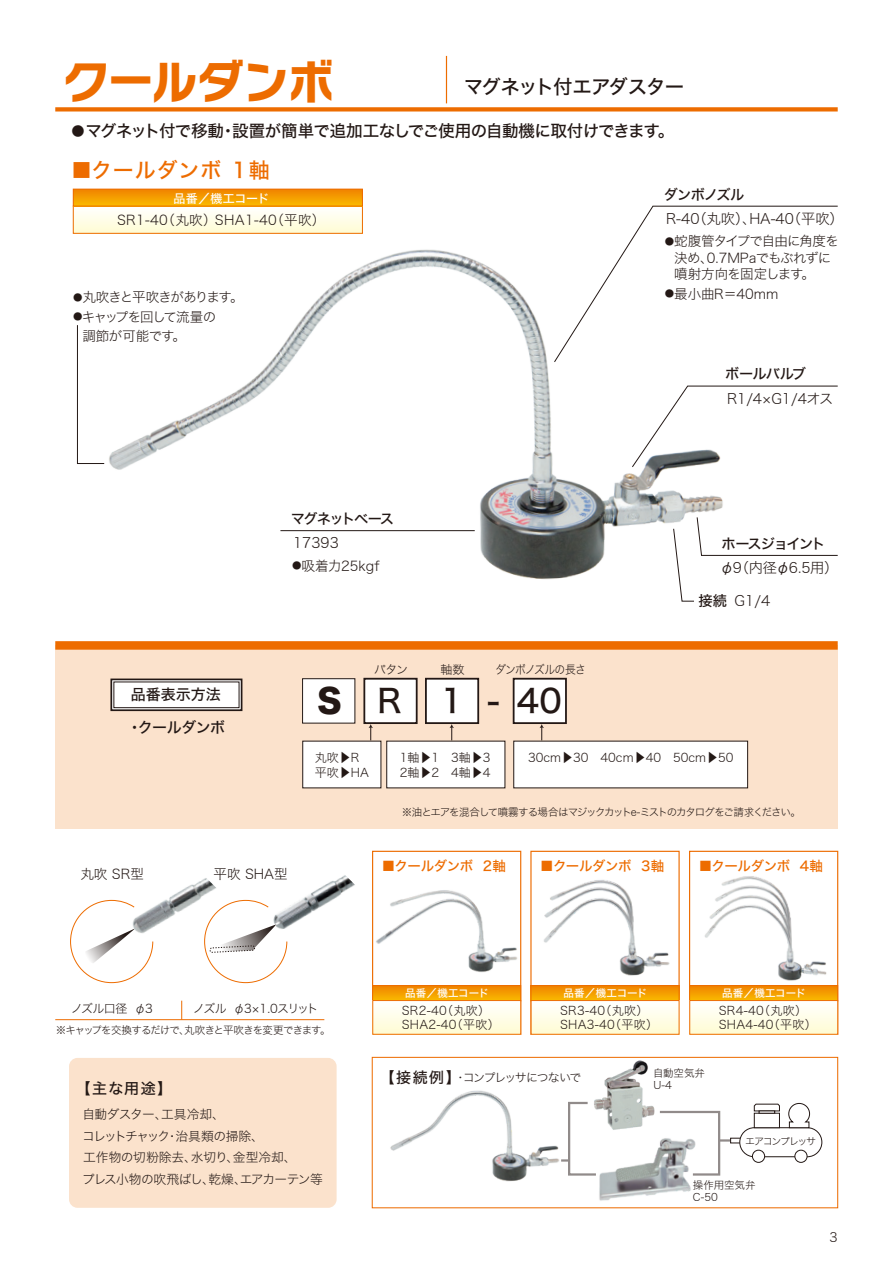
<style>
.page{position:relative;width:893px;height:1263px;background:#fff}
.page>*{position:absolute;margin:0;border:0;box-sizing:border-box;transform-origin:0 0}
.t1{font:700 45px "Typelabo N Std";color:#ed6c00}
.t2{font:32.4px "Hira Kaku Std W5";color:#231815}
.t3{font:21px "Hira Kaku Std W5";letter-spacing:.04em;color:#ed6c00}
.t4{font:19.5px "Hira Kaku Std W5";letter-spacing:-.055em;color:#231815}
.t5{font:16.5px "Hira Kaku Std W5";letter-spacing:-.04em;color:#231815}
.t6{font:15px "Hira Kaku Std W5";color:#231815}
.t7{font:14.25px "Hira Kaku Std W2";color:#231815}
.t8{font:14.25px "Hira Kaku Std W5";letter-spacing:-.085em;color:#231815}
.t9{font:14.25px "Hira Kaku Std W5";letter-spacing:-.115em;color:#231815}
.t10{font:13.5px/16.5px "Hira Kaku Std W2";letter-spacing:-.055em;color:#231815}
.t11{font:13.5px "Hira Kaku Std W5";letter-spacing:-.035em;color:#ed6c00}
.t12{font:13.5px "Hira Kaku Std W2";letter-spacing:.025em;color:#231815}
.t13{font:13.5px/19.5px "Hira Kaku Std W2";letter-spacing:-.065em;color:#231815}
.t14{font:13.5px "Hira Kaku Std W2";color:#231815}
.t15{font:13.5px "Hira Kaku Std W2";letter-spacing:-.085em;color:#231815}
.t16{font:13.5px "Hira Kaku Std W2";letter-spacing:-.03em;color:#231815}
.t17{font:12.75px/21.6px "Hira Kaku Std W2";letter-spacing:-.035em;color:#231815}
.t18{font:12px/13.5px "Hira Kaku Std W2";letter-spacing:.025em;color:#231815}
.t19{font:12px/15px "Hira Kaku Std W2";color:#231815}
.t20{font:12px "Hira Kaku Std W2";letter-spacing:-.135em;color:#231815}
.t21{font:12px "Hira Kaku Std W2";letter-spacing:-.115em;color:#231815}
.t22{font:12px "Hira Kaku Std W2";letter-spacing:-.07em;color:#231815;scale:.9 1}
.t23{font:12px "Hira Kaku Std W5";letter-spacing:-.015em;color:#fff}
.t24{font:10.5px "Hira Kaku Std W2";letter-spacing:-.105em;color:#231815}
.t25{font:10.5px/12px "Hira Kaku Std W2";letter-spacing:-.085em;color:#231815}
.t26{font:10.5px "Hira Kaku Std W5";letter-spacing:-.015em;color:#fff}
.t27{font:10.5px/12px "Hira Kaku Std W2";color:#231815}
.t28{font:10.05px "Hira Kaku Std W2";letter-spacing:-.125em;color:#231815}
.s1{font-size:13.2px}
.s2{font-size:9.45px}
.s3{font-family:"Hira Kaku Pro W3"}
.s4{font-family:"Hira Kaku Std W5"}
.s5{font-family:"Hira Kaku Std W8"}
.s6{font-family:"Koz Go Pro"}
</style>
<div class="page">
<div style="left:69px;top:1058px;width:268px;height:150px;background:#fbe2cc;border-radius:8px"></div>
<hr style="left:55px;top:1019px;width:269px;height:1px;background:#ed6c00">
<div style="left:55px;top:645px;width:783px;height:184px;background:#fbe2cc"></div>
<div style="left:55px;top:641px;width:783px;height:9px;background:#ed6c00"></div>
<svg style="left:70px;top:900px;width:83px;height:83px"></svg>
<svg style="left:181px;top:1001px;width:1px;height:19px"></svg>
<img style="left:55px;top:98px;width:755px;height:552px">
<img style="left:371px;top:1056px;width:189px;height:144px">
<img style="left:575px;top:1149px;width:140px;height:60px">
<svg style="left:658px;top:1110px;width:73px;height:67px"></svg>
<svg style="left:561px;top:1142px;width:37px;height:35px"></svg>
<img style="left:287px;top:876px;width:56px;height:69px">
<svg style="left:204px;top:900px;width:83px;height:83px"></svg>
<img style="left:122px;top:878px;width:109px;height:71px">
<img style="left:343px;top:875px;width:179px;height:130px">
<img style="left:502px;top:855px;width:150px;height:137px">
<img style="left:652px;top:857px;width:187px;height:132px">
<svg style="left:55px;top:107px;width:783px;height:4px;fill:#ed6c00"></svg>
<div style="left:302px;top:741px;width:79px;height:47px;background:#fff"></div>
<div style="left:110px;top:678px;width:132px;height:33px;background:#fff;border:2px solid #231815"></div>
<div style="left:114px;top:682px;width:125px;height:26px;border:1px solid #231815"></div>
<div style="left:363px;top:678px;width:55px;height:46px;background:#fff;border:2px solid #231815"></div>
<div style="left:425px;top:678px;width:54px;height:46px;background:#fff;border:2px solid #231815"></div>
<div style="left:513px;top:678px;width:54px;height:46px;background:#fff;border:2px solid #231815"></div>
<div style="left:302px;top:678px;width:53px;height:45px;background:#fff;border:1px solid #231815"></div>
<svg style="left:368px;top:724px;width:5px;height:16px"></svg>
<div style="left:513px;top:741px;width:235px;height:47px;background:#fff"></div>
<svg style="left:539px;top:724px;width:5px;height:16px"></svg>
<div style="left:386px;top:741px;width:119px;height:47px;background:#fff"></div>
<svg style="left:449px;top:724px;width:5px;height:16px"></svg>
<hr style="left:446px;top:56px;width:1px;height:47px;background:#ed6c00">
<svg style="left:730px;top:1138px;width:9px;height:5px"></svg>
<div style="left:739px;top:1127px;width:83px;height:30px;border:1px solid #231815;border-radius:15px"></div>
<div style="left:754px;top:1113px;width:26px;height:15px;background:#fff;border:1px solid #231815"></div>
<svg style="left:753px;top:1103px;width:27px;height:9px"></svg>
<svg style="left:758px;top:1110px;width:17px;height:4px"></svg>
<div style="left:752px;top:1150px;width:13px;height:12px;background:#fff;border-radius:50%"></div>
<div style="left:752px;top:1150px;width:13px;height:13px;border:1px solid #231815;border-radius:50%"></div>
<div style="left:795px;top:1150px;width:12px;height:12px;background:#fff;border-radius:50%"></div>
<div style="left:794px;top:1150px;width:13px;height:13px;border:1px solid #231815;border-radius:50%"></div>
<svg style="left:788px;top:1102px;width:22px;height:27px"></svg>
<div style="left:689px;top:851px;width:149px;height:184px;border:1px solid #ed6c00"></div>
<svg style="left:691px;top:987px;width:145px;height:12px"></svg>
<div style="left:689px;top:985px;width:149px;height:16px;border:1px solid #ed6c00"></div>
<svg style="left:691px;top:1009px;width:145px;height:23px"></svg>
<div style="left:689px;top:1000px;width:149px;height:34px;border:1px solid #ed6c00"></div>
<div style="left:372px;top:851px;width:149px;height:184px;border:1px solid #ed6c00"></div>
<svg style="left:374px;top:987px;width:145px;height:12px"></svg>
<div style="left:372px;top:985px;width:149px;height:16px;border:1px solid #ed6c00"></div>
<svg style="left:374px;top:1002px;width:145px;height:30px"></svg>
<div style="left:372px;top:1000px;width:149px;height:34px;border:1px solid #ed6c00"></div>
<div style="left:530px;top:851px;width:150px;height:184px;border:1px solid #ed6c00"></div>
<svg style="left:533px;top:987px;width:144px;height:12px"></svg>
<div style="left:531px;top:985px;width:148px;height:16px;border:1px solid #ed6c00"></div>
<svg style="left:533px;top:1009px;width:144px;height:23px"></svg>
<div style="left:531px;top:1000px;width:148px;height:34px;border:1px solid #ed6c00"></div>
<svg style="left:75px;top:191px;width:286px;height:13px"></svg>
<div style="left:73px;top:189px;width:290px;height:17px;border:1px solid #ed6c00"></div>
<svg style="left:77px;top:324px;width:28px;height:140px"></svg>
<svg style="left:553px;top:205px;width:285px;height:158px"></svg>
<svg style="left:631px;top:385px;width:207px;height:83px"></svg>
<hr style="left:280px;top:530px;width:195px;height:1px;background:#231815">
<svg style="left:673px;top:517px;width:165px;height:85px"></svg>
<img style="left:551px;top:1056px;width:141px;height:86px">
<h1 class="t1" style="left:64px;top:49px;width:271px">クールダンボ</h1>
<h3 class="t4" style="left:464px;top:72px;width:222px">マグネット付エアダスター</h3>
<p class="t5" style="left:71px;top:118px;width:605px"><span class="s1">●</span>マグネット付で移動・設置が簡単で追加工なしでご使用の自動機に取付けできます。</p>
<h3 class="t3" style="left:71px;top:154px;width:200px">■クールダンボ 1軸</h3>
<p class="t23" style="left:174px;top:189px;width:97px">品番／機工コード</p>
<p class="t12" style="left:117px;top:210px;width:210px">SR1-40（丸吹）SHA1-40（平吹）</p>
<p class="t15" style="left:73px;top:287px;width:172px"><span class="s2">●</span>丸吹きと平吹きがあります。</p>
<p class="t13" style="left:82px;top:307px;width:135px;text-indent:-9px"><span class="s2">●</span>キャップを回して流量の調節が可能です。</p>
<p class="t8" style="left:664px;top:183px;width:82px">ダンボノズル</p>
<p class="t10" style="left:674px;top:233px;width:166px;text-indent:-9px"><span class="s2">●</span>蛇腹管タイプで自由に角度を決め、0.7MPaでもぶれずに噴射方向を固定します。</p>
<p class="t14" style="left:665px;top:284px;width:115px"><span class="s2">●</span>最小曲R＝40mm</p>
<p class="t7" style="left:666px;top:208px;width:179px">R-40（丸吹）、HA-40（平吹）</p>
<p class="t8" style="left:725px;top:363px;width:83px">ボールバルブ</p>
<p class="t7" style="left:727px;top:388px;width:108px">R1/4×G1/4オス</p>
<p class="t9" style="left:291px;top:508px;width:105px">マグネットベース</p>
<p class="t7" style="left:293px;top:532px;width:47px">17393</p>
<p class="t8" style="left:721px;top:533px;width:106px">ホースジョイント</p>
<p class="t7" style="left:720px;top:557px;width:120px"><span class="s3">φ</span>9（内径<span class="s3">φ</span>6.5用）</p>
<p class="t7" style="left:698px;top:590px;width:73px"><span class="s4">接続</span> G1/4</p>
<p class="t14" style="left:292px;top:555px;width:89px"><span class="s2">●</span>吸着力25kgf</p>
<p class="t6" style="left:131px;top:683px;width:91px">品番表示方法</p>
<p class="t6" style="left:127px;top:715px;width:100px">・クールダンボ</p>
<p class="t16" style="left:80px;top:863px;width:65px">丸吹 SR型</p>
<p class="t16" style="left:214px;top:863px;width:76px">平吹 SHA型</p>
<p class="t19" style="left:374px;top:661px;width:35px">パタン</p>
<p class="t19" style="left:440px;top:661px;width:26px">軸数</p>
<p class="t22" style="left:495px;top:660px;width:102px">ダンボノズルの長さ</p>
<h2 class="t2" style="left:317px;top:676px;width:246px"><span class="s5">S</span> R　1 - 40</h2>
<p class="t19" style="left:400px;top:749px;width:92px">1軸<span class="s6">▶</span>1　3軸<span class="s6">▶</span>3</p>
<p class="t19" style="left:528px;top:749px;width:207px">30cm<span class="s6">▶</span>30　40cm<span class="s6">▶</span>40　50cm<span class="s6">▶</span>50</p>
<p class="t19" style="left:400px;top:764px;width:92px">2軸<span class="s6">▶</span>2　4軸<span class="s6">▶</span>4</p>
<p class="t19" style="left:315px;top:749px;width:55px">丸吹<span class="s6">▶</span>R平吹<span class="s6">▶</span>HA</p>
<p class="t24" style="left:402px;top:804px;width:401px">※油とエアを混合して噴霧する場合はマジックカットe-ミストのカタログをご請求ください。</p>
<p class="t11" style="left:382px;top:855px;width:126px">■クールダンボ 2軸</p>
<p class="t11" style="left:540px;top:855px;width:126px">■クールダンボ 3軸</p>
<p class="t11" style="left:699px;top:855px;width:126px">■クールダンボ 4軸</p>
<p class="t19" style="left:71px;top:1001px;width:84px">ノズル口径 φ3</p>
<p class="t20" style="left:193px;top:999px;width:127px">ノズル φ3×1.0スリット</p>
<p class="t25" style="left:56px;top:1024px;width:276px">※キャップを交換するだけで、丸吹きと平吹きを変更できます。</p>
<p class="t6" style="left:76px;top:1076px;width:98px">【主な用途】</p>
<p class="t17" style="left:82px;top:1103px;width:242px">自動ダスター、工具冷却、<br>コレットチャック・治具類の掃除、<br>工作物の切粉除去、水切り、金型冷却、<br>プレス小物の吹飛ばし、乾燥、エアカーテン等</p>
<p class="t26" style="left:405px;top:985px;width:85px">品番／機工コード</p>
<p class="t18" style="left:402px;top:1004px;width:100px">SR2-40（丸吹）<br>SHA2-40（平吹）</p>
<p class="t26" style="left:563px;top:985px;width:85px">品番／機工コード</p>
<p class="t18" style="left:560px;top:1004px;width:100px">SR3-40（丸吹）<br>SHA3-40（平吹）</p>
<p class="t26" style="left:722px;top:985px;width:85px">品番／機工コード</p>
<p class="t18" style="left:719px;top:1004px;width:100px">SR4-40（丸吹）<br>SHA4-40（平吹）</p>
<p class="t6" style="left:380px;top:1065px;width:82px">【接続例】</p>
<p class="t21" style="left:455px;top:1068px;width:128px">・コンプレッサにつないで</p>
<p class="t25" style="left:653px;top:1066px;width:53px">自動空気弁<br>U-4</p>
<p class="t28" style="left:745px;top:1134px;width:72px">エアコンプレッサ</p>
<p class="t27" style="left:693px;top:1179px;width:64px">操作用空気弁<br>C-50</p>
<p class="t17" style="left:829px;top:1226px;width:10px">3</p>
</div>
